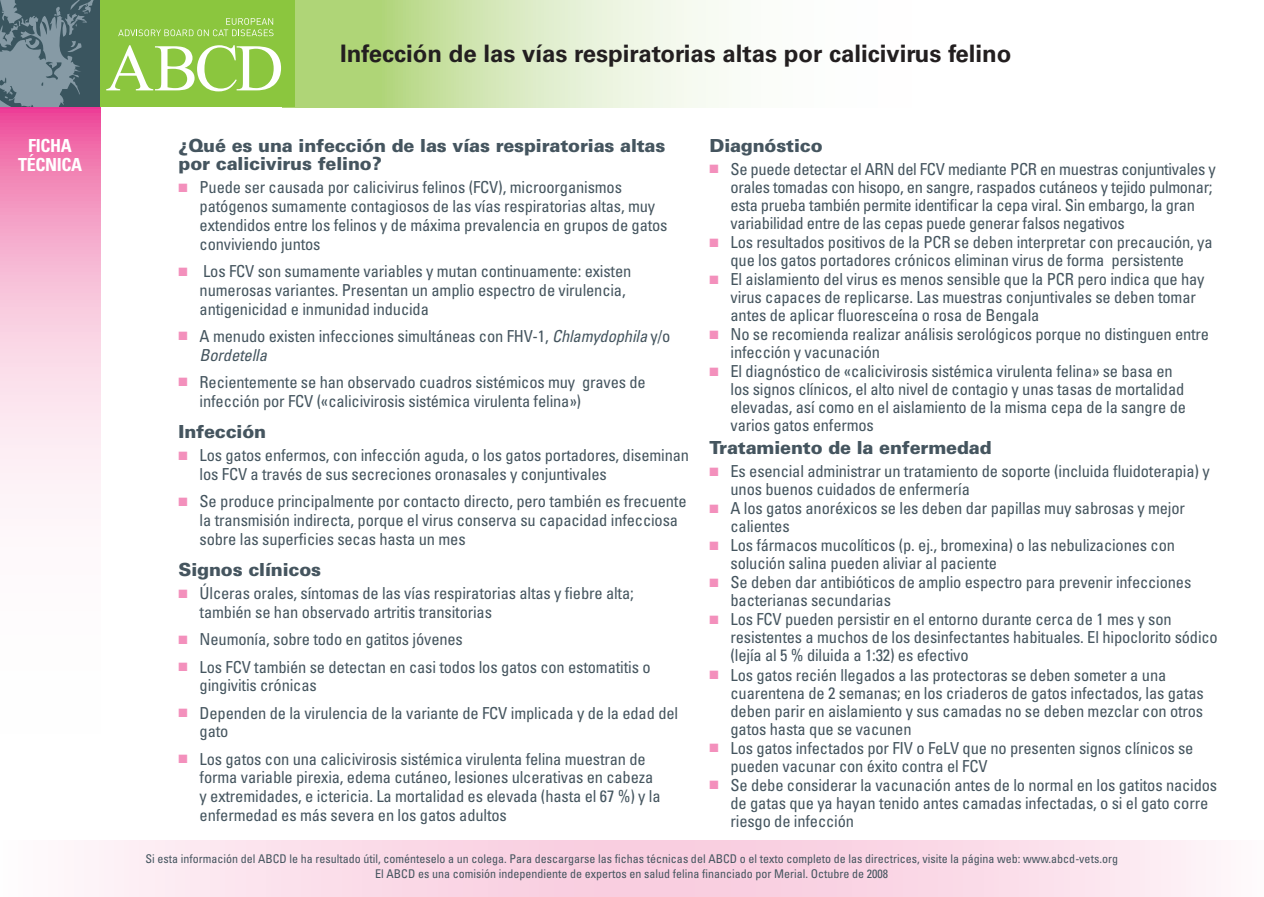
<style>
.page{position:relative;width:1264px;height:897px;background:#fff}
.page>*{position:absolute;margin:0;border:0;box-sizing:border-box;transform-origin:0 0}
.t1{font:700 24px "Univers";color:#231f20}
.t2{font:900 18px/18.8px "Univers";letter-spacing:-.01em;color:#45555f}
.t3{font:700 condensed 18px/19.5px "Univers";letter-spacing:-.02em;color:#fff;text-align:center}
.t4{font:condensed 16.5px/18px "Univers";letter-spacing:-.01em;color:#45555f}
.t5{font:condensed 12px/15px "Univers";color:#45555f;text-align:center}
.s1{color:#f390bc}
.s2{font-style:italic}
</style>
<div class="page">
<svg style="left:0;top:107px;width:100px;height:401px;background:#f7bbd6"></svg>
<svg style="left:295px;top:0;width:432px;height:107px;background:#d4e7b7"></svg>
<div style="left:0;top:0;width:100px;height:107px;background:#3a555f"></div>
<div style="left:100px;top:0;width:195px;height:107px;background:#8bc63e"></div>
<svg style="left:106px;top:45px;width:175px;height:46px"></svg>
<svg style="left:118px;top:18px;width:155px;height:18px"></svg>
<svg style="left:0;top:0;width:94px;height:107px"></svg>
<svg style="left:84px;top:840px;width:1132px;height:56px;background:#fadce8"></svg>
<p class="t3" style="left:18px;top:137px;width:65px">FICHA<br>TÉCNICA</p>
<h1 class="t1" style="left:340px;top:44px;width:672px">Infección de las vías respiratorias altas por calicivirus felino</h1>
<p class="t2" style="left:179px;top:137px;width:488px">¿Qué es una infección de las vías respiratorias altas por calicivirus felino?</p>
<p class="t4" style="left:200px;top:179px;width:469px;line-height:18.8px;text-indent:-21px"><span class="s1">■</span> Puede ser causada por calicivirus felinos (FCV), microorganismos patógenos sumamente contagiosos de las vías respiratorias altas, muy extendidos entre los felinos y de máxima prevalencia en grupos de gatos conviviendo juntos</p>
<p class="t4" style="left:200px;top:263px;width:433px;line-height:18.8px;text-indent:-21px"><span class="s1">■</span> Los FCV son sumamente variables y mutan continuamente: existen numerosas variantes. Presentan un amplio espectro de virulencia, antigenicidad e inmunidad inducida</p>
<p class="t4" style="left:200px;top:327px;width:472px;line-height:18.8px;text-indent:-21px"><span class="s1">■</span> A menudo existen infecciones simultáneas con FHV-1, <span class="s2">Chlamydophila</span> y/o<br><span class="s2">Bordetella</span></p>
<p class="t4" style="left:200px;top:373px;width:447px;line-height:18.8px;text-indent:-21px"><span class="s1">■</span> Recientemente se han observado cuadros sistémicos muy graves de infección por FCV («calicivirosis sistémica virulenta felina»)</p>
<p class="t2" style="left:179px;top:423px;width:89px">Infección</p>
<p class="t4" style="left:200px;top:447px;width:491px;line-height:18.8px;text-indent:-21px"><span class="s1">■</span> Los gatos enfermos, con infección aguda, o los gatos portadores, diseminan los FCV a través de sus secreciones oronasales y conjuntivales</p>
<p class="t4" style="left:200px;top:493px;width:488px;line-height:18.8px;text-indent:-21px"><span class="s1">■</span> Se produce principalmente por contacto directo, pero también es frecuente la transmisión indirecta, porque el virus conserva su capacidad infecciosa sobre las superficies secas hasta un mes</p>
<p class="t2" style="left:179px;top:561px;width:144px">Signos clínicos</p>
<p class="t4" style="left:200px;top:585px;width:435px;line-height:18.8px;text-indent:-21px"><span class="s1">■</span> Úlceras orales, síntomas de las vías respiratorias altas y fiebre alta; también se han observado artritis transitorias</p>
<p class="t4" style="left:179px;top:631px;width:286px"><span class="s1">■</span> Neumonía, sobre todo en gatitos jóvenes</p>
<p class="t4" style="left:200px;top:658px;width:452px;line-height:18.8px;text-indent:-21px"><span class="s1">■</span> Los FCV también se detectan en casi todos los gatos con estomatitis o gingivitis crónicas</p>
<p class="t4" style="left:200px;top:704px;width:480px;line-height:18.8px;text-indent:-21px"><span class="s1">■</span> Dependen de la virulencia de la variante de FCV implicada y de la edad del gato</p>
<p class="t4" style="left:200px;top:750px;width:462px;line-height:18.8px;text-indent:-21px"><span class="s1">■</span> Los gatos con una calicivirosis sistémica virulenta felina muestran de forma variable pirexia, edema cutáneo, lesiones ulcerativas en cabeza y extremidades, e ictericia. La mortalidad es elevada (hasta el 67 %) y la enfermedad es más severa en los gatos adultos</p>
<p class="t2" style="left:709px;top:137px;width:115px">Diagnóstico</p>
<p class="t4" style="left:730px;top:161px;width:486px;text-indent:-21px"><span class="s1">■</span> Se puede detectar el ARN del FCV mediante PCR en muestras conjuntivales y orales tomadas con hisopo, en sangre, raspados cutáneos y tejido pulmonar; esta prueba también permite identificar la cepa viral. Sin embargo, la gran variabilidad entre de las cepas puede generar falsos negativos</p>
<p class="t4" style="left:709px;top:234px;width:504px;text-align:center"><span class="s1">■</span> Los resultados positivos de la PCR se deben interpretar con precaución, ya que los gatos portadores crónicos eliminan virus de forma persistente</p>
<p class="t4" style="left:730px;top:271px;width:475px;text-indent:-21px"><span class="s1">■</span> El aislamiento del virus es menos sensible que la PCR pero indica que hay virus capaces de replicarse. Las muestras conjuntivales se deben tomar antes de aplicar fluoresceína o rosa de Bengala</p>
<p class="t4" style="left:730px;top:326px;width:480px;text-indent:-21px"><span class="s1">■</span> No se recomienda realizar análisis serológicos porque no distinguen entre infección y vacunación</p>
<p class="t4" style="left:730px;top:363px;width:457px;text-indent:-21px"><span class="s1">■</span> El diagnóstico de «calicivirosis sistémica virulenta felina» se basa en los signos clínicos, el alto nivel de contagio y unas tasas de mortalidad elevadas, así como en el aislamiento de la misma cepa de la sangre de varios gatos enfermos</p>
<p class="t2" style="left:709px;top:440px;width:284px">Tratamiento de la enfermedad</p>
<p class="t4" style="left:730px;top:463px;width:481px;text-indent:-21px"><span class="s1">■</span> Es esencial administrar un tratamiento de soporte (incluida fluidoterapia) y unos buenos cuidados de enfermería</p>
<p class="t4" style="left:730px;top:500px;width:456px;text-indent:-21px"><span class="s1">■</span> A los gatos anoréxicos se les deben dar papillas muy sabrosas y mejor calientes</p>
<p class="t4" style="left:730px;top:537px;width:446px;text-indent:-21px"><span class="s1">■</span> Los fármacos mucolíticos (p. ej., bromexina) o las nebulizaciones con solución salina pueden aliviar al paciente</p>
<p class="t4" style="left:730px;top:574px;width:462px;text-indent:-21px"><span class="s1">■</span> Se deben dar antibióticos de amplio espectro para prevenir infecciones bacterianas secundarias</p>
<p class="t4" style="left:730px;top:611px;width:489px;text-indent:-21px"><span class="s1">■</span> Los FCV pueden persistir en el entorno durante cerca de 1 mes y son resistentes a muchos de los desinfectantes habituales. El hipoclorito sódico (lejía al 5 % diluida a 1:32) es efectivo</p>
<p class="t4" style="left:730px;top:666px;width:475px;text-indent:-21px"><span class="s1">■</span> Los gatos recién llegados a las protectoras se deben someter a una cuarentena de 2 semanas; en los criaderos de gatos infectados, las gatas deben parir en aislamiento y sus camadas no se deben mezclar con otros gatos hasta que se vacunen</p>
<p class="t4" style="left:730px;top:739px;width:464px;text-indent:-21px"><span class="s1">■</span> Los gatos infectados por FIV o FeLV que no presenten signos clínicos se pueden vacunar con éxito contra el FCV</p>
<p class="t4" style="left:730px;top:776px;width:488px;text-indent:-21px"><span class="s1">■</span> Se debe considerar la vacunación antes de lo normal en los gatitos nacidos de gatas que ya hayan tenido antes camadas infectadas, o si el gato corre riesgo de infección</p>
<p class="t5" style="left:145px;top:852px;width:973px">Si esta información del ABCD le ha resultado útil, coménteselo a un colega. Para descargarse las fichas técnicas del ABCD o el texto completo de las directrices, visite la página web: www.abcd-vets.org<br>El ABCD es una comisión independiente de expertos en salud felina financiado por Merial. Octubre de 2008</p>
</div>
